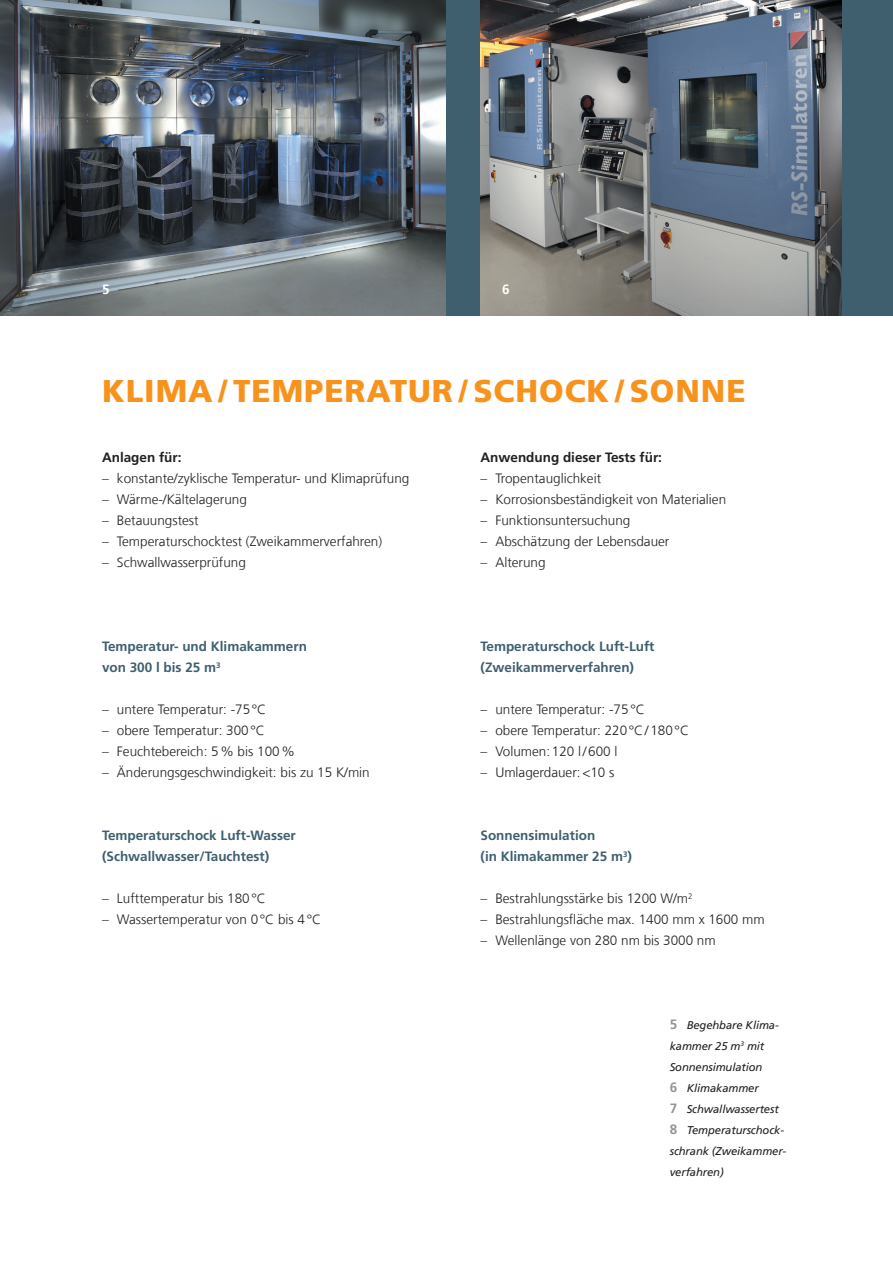
<style>
.page{position:relative;width:893px;height:1263px;background:#fff}
.page>*{position:absolute;margin:0;border:0;box-sizing:border-box;transform-origin:0 0}
.t1{font:900 31.5px "Frutiger LT Com";letter-spacing:.03em;color:#f7931d}
.t2{font:300 13.5px "Frutiger LT Com";color:#231f20}
.t3{font:700 13.5px/21px "Frutiger LT Com";color:#3f5f6e}
.t4{font:700 13.5px "Frutiger LT Com";color:#231f20}
.t5{font:700 13.5px "Frutiger LT Com";color:#fff}
.t6{font:italic 11.25px/21px "Frutiger LT Com";letter-spacing:-.01em;color:#231f20}
.s1{font-weight:700;font-style:normal;font-size:13.5px;color:#939598}
</style>
<div class="page">
<hr style="left:892px;top:441px;width:1px;height:546px;background:#d8e1e6">
<div style="left:0;top:0;width:893px;height:315px;background:#3f5f6e"></div>
<img style="left:0;top:0;width:445px;height:315px">
<img style="left:480px;top:0;width:362px;height:315px">
<p class="t5" style="left:102px;top:281px;width:9px">5</p>
<p class="t5" style="left:502px;top:281px;width:9px">6</p>
<h1 class="t1" style="left:102px;top:372px;width:645px">KLIMA / TEMPERATUR / SCHOCK / SONNE</h1>
<p class="t4" style="left:102px;top:449px;width:81px">Anlagen für:</p>
<p class="t2" style="left:102px;top:470px;width:309px">– konstante/zyklische Temperatur- und Klimaprüfung</p>
<p class="t2" style="left:102px;top:491px;width:146px">– Wärme-/Kältelagerung</p>
<p class="t2" style="left:102px;top:513px;width:98px">– Betauungstest</p>
<p class="t2" style="left:102px;top:534px;width:282px">– Temperaturschocktest (Zweikammerverfahren)</p>
<p class="t2" style="left:102px;top:555px;width:145px">– Schwallwasserprüfung</p>
<p class="t3" style="left:102px;top:636px;width:207px">Temperatur- und Klimakammern von 300 l bis 25 m<sup>3</sup></p>
<p class="t2" style="left:102px;top:701px;width:166px">– untere Temperatur: -75°C</p>
<p class="t2" style="left:102px;top:722px;width:164px">– obere Temperatur: 300°C</p>
<p class="t2" style="left:102px;top:743px;width:194px">– Feuchtebereich: 5% bis 100%</p>
<p class="t2" style="left:102px;top:765px;width:269px">– Änderungsgeschwindigkeit: bis zu 15 K/min</p>
<p class="t3" style="left:102px;top:825px;width:195px">Temperaturschock Luft-Wasser (Schwallwasser/Tauchtest)</p>
<p class="t2" style="left:102px;top:891px;width:165px">– Lufttemperatur bis 180°C</p>
<p class="t2" style="left:102px;top:912px;width:221px">– Wassertemperatur von 0°C bis 4°C</p>
<p class="t4" style="left:480px;top:449px;width:183px">Anwendung dieser Tests für:</p>
<p class="t2" style="left:480px;top:470px;width:122px">– Tropentauglichkeit</p>
<p class="t2" style="left:480px;top:491px;width:247px">– Korrosionsbeständigkeit von Materialien</p>
<p class="t2" style="left:480px;top:513px;width:151px">– Funktionsuntersuchung</p>
<p class="t2" style="left:480px;top:534px;width:190px">– Abschätzung der Lebensdauer</p>
<p class="t2" style="left:480px;top:555px;width:67px">– Alterung</p>
<p class="t3" style="left:480px;top:636px;width:176px">Temperaturschock Luft-Luft (Zweikammerverfahren)</p>
<p class="t2" style="left:480px;top:702px;width:166px">– untere Temperatur: -75°C</p>
<p class="t2" style="left:480px;top:723px;width:210px">– obere Temperatur: 220°C/180°C</p>
<p class="t2" style="left:480px;top:744px;width:138px">– Volumen:120 l/600 l</p>
<p class="t2" style="left:480px;top:765px;width:135px">– Umlagerdauer:&lt;10 s</p>
<p class="t3" style="left:480px;top:825px;width:153px">Sonnensimulation<br>(in Klimakammer 25 m<sup>3</sup>)</p>
<p class="t2" style="left:480px;top:890px;width:214px">– Bestrahlungsstärke bis 1200 W/m<sup>2</sup></p>
<p class="t2" style="left:480px;top:911px;width:286px">– Bestrahlungsfläche max. 1400 mm x 1600 mm</p>
<p class="t2" style="left:480px;top:932px;width:237px">– Wellenlänge von 280 nm bis 3000 nm</p>
<p class="t6" style="left:670px;top:1015px;width:118px"><span class="s1">5</span> Begehbare Klima&shy;kammer 25 m<sup>3</sup> mit<br>Sonnensimulation<br><span class="s1">6</span> Klimakammer<br><span class="s1">7</span> Schwallwassertest<br><span class="s1">8</span> Temperaturschock&shy;schrank (Zweikammer&shy;verfahren)</p>
</div>
